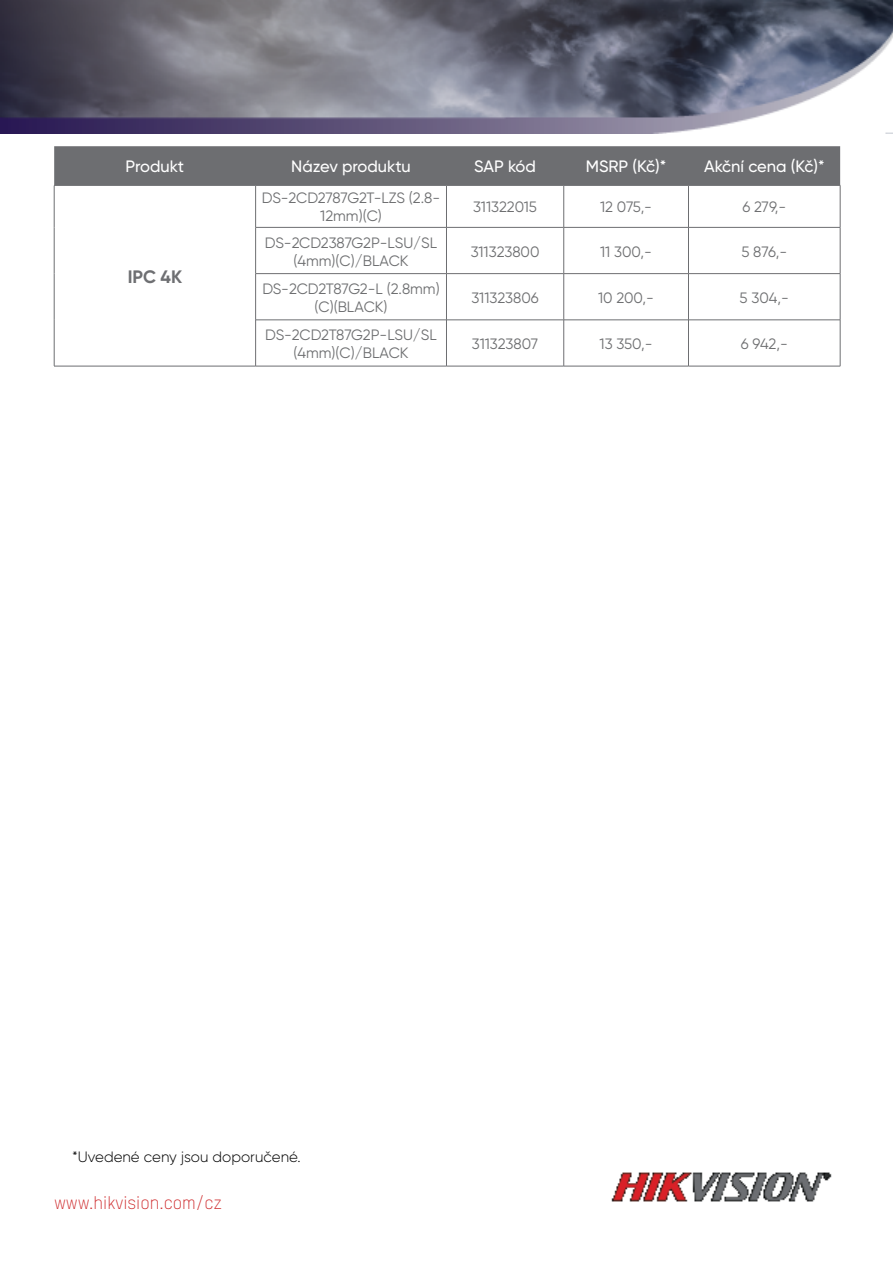
<style>
.page{position:relative;width:893px;height:1263px;background:#fff}
.page>*{position:absolute;margin:0;border:0;box-sizing:border-box;transform-origin:0 0}
.t1{font:300 18px "TSTARPRO";color:#ce282a}
.t2{font:700 18px "Gilroy";color:#6e6f72}
.t3{font:500 16.5px "Gilroy";color:#fff}
.t4{font:15px/18px "Gilroy";letter-spacing:-.005em;color:#6e6f71;text-align:center}
.t5{font:300 15px "Gilroy";color:#000}
</style>
<div class="page">
<img style="left:611px;top:1172px;width:221px;height:30px">
<div style="left:54px;top:146px;width:786px;height:39px;background:#6d6e71"></div>
<svg style="left:256px;top:274px;width:584px;height:92px"></svg>
<hr style="left:256px;top:320px;width:190px;height:1px;background:#6d6e71">
<hr style="left:447px;top:320px;width:117px;height:1px;background:#6d6e71">
<hr style="left:564px;top:320px;width:124px;height:1px;background:#6d6e71">
<hr style="left:689px;top:320px;width:151px;height:1px;background:#6d6e71">
<hr style="left:54px;top:366px;width:202px;height:1px;background:#6d6e71">
<hr style="left:256px;top:366px;width:190px;height:1px;background:#6d6e71">
<hr style="left:446px;top:366px;width:118px;height:1px;background:#6d6e71">
<hr style="left:564px;top:366px;width:124px;height:1px;background:#6d6e71">
<hr style="left:688px;top:366px;width:152px;height:1px;background:#6d6e71">
<hr style="left:256px;top:227px;width:190px;height:1px;background:#6e6f72">
<hr style="left:447px;top:227px;width:117px;height:1px;background:#6e6f72">
<hr style="left:564px;top:227px;width:124px;height:1px;background:#6e6f72">
<hr style="left:689px;top:227px;width:151px;height:1px;background:#6e6f72">
<hr style="left:255px;top:273px;width:191px;height:1px;background:#6e6f72">
<hr style="left:446px;top:273px;width:118px;height:1px;background:#6e6f72">
<hr style="left:564px;top:273px;width:124px;height:1px;background:#6e6f72">
<hr style="left:688px;top:273px;width:152px;height:1px;background:#6e6f72">
<hr style="left:54px;top:185px;width:202px;height:1px;background:#6e6f72">
<hr style="left:256px;top:185px;width:190px;height:1px;background:#6e6f72">
<hr style="left:446px;top:185px;width:118px;height:1px;background:#6e6f72">
<hr style="left:564px;top:185px;width:124px;height:1px;background:#6e6f72">
<hr style="left:688px;top:185px;width:152px;height:1px;background:#6e6f72">
<hr style="left:255px;top:274px;width:1px;height:46px;background:#6e6f72">
<hr style="left:446px;top:274px;width:1px;height:46px;background:#6e6f72">
<hr style="left:563px;top:274px;width:1px;height:46px;background:#6e6f72">
<hr style="left:688px;top:274px;width:1px;height:46px;background:#6e6f72">
<hr style="left:840px;top:274px;width:1px;height:46px;background:#6e6f72">
<hr style="left:255px;top:320px;width:1px;height:46px;background:#6e6f72">
<hr style="left:446px;top:320px;width:1px;height:46px;background:#6e6f72">
<hr style="left:563px;top:320px;width:1px;height:46px;background:#6e6f72">
<hr style="left:688px;top:320px;width:1px;height:46px;background:#6e6f72">
<hr style="left:840px;top:320px;width:1px;height:46px;background:#6e6f72">
<hr style="left:54px;top:186px;width:1px;height:41px;background:#6d6e71">
<hr style="left:255px;top:186px;width:1px;height:41px;background:#6d6e71">
<hr style="left:446px;top:186px;width:1px;height:41px;background:#6d6e71">
<hr style="left:563px;top:186px;width:1px;height:41px;background:#6d6e71">
<hr style="left:688px;top:186px;width:1px;height:41px;background:#6d6e71">
<hr style="left:840px;top:186px;width:1px;height:41px;background:#6d6e71">
<hr style="left:54px;top:227px;width:1px;height:47px;background:#6d6e71">
<hr style="left:255px;top:227px;width:1px;height:46px;background:#6d6e71">
<hr style="left:446px;top:227px;width:1px;height:46px;background:#6d6e71">
<hr style="left:563px;top:227px;width:1px;height:46px;background:#6d6e71">
<hr style="left:688px;top:227px;width:1px;height:46px;background:#6d6e71">
<hr style="left:840px;top:227px;width:1px;height:46px;background:#6d6e71">
<hr style="left:54px;top:274px;width:1px;height:46px;background:#6d6e71">
<hr style="left:54px;top:320px;width:1px;height:46px;background:#6d6e71">
<img style="left:0;top:0;width:893px;height:134px">
<p class="t3" style="left:126px;top:156px;width:60px">Produkt</p>
<p class="t3" style="left:291px;top:156px;width:121px">Název produktu</p>
<p class="t3" style="left:474px;top:156px;width:63px">SAP kód</p>
<p class="t3" style="left:586px;top:156px;width:82px">MSRP (Kč)*</p>
<p class="t3" style="left:704px;top:156px;width:122px">Akční cena (Kč)*</p>
<p class="t2" style="left:128px;top:265px;width:56px">IPC 4K</p>
<p class="t4" style="left:262px;top:189px;width:180px">DS-2CD2787G2T-LZS (2.8-<br>12mm)(C)</p>
<p class="t4" style="left:473px;top:198px;width:65px">311322015</p>
<p class="t4" style="left:600px;top:198px;width:53px">12 075,-</p>
<p class="t4" style="left:742px;top:198px;width:45px">6 279,-</p>
<p class="t4" style="left:265px;top:233px;width:174px">DS-2CD2387G2P-LSU/SL (4mm)(C)/BLACK</p>
<p class="t4" style="left:471px;top:242px;width:70px">311323800</p>
<p class="t4" style="left:600px;top:242px;width:53px">11 300,-</p>
<p class="t4" style="left:741px;top:242px;width:47px">5 876,-</p>
<p class="t4" style="left:262px;top:279px;width:179px">DS-2CD2T87G2-L (2.8mm) (C)(BLACK)</p>
<p class="t4" style="left:471px;top:288px;width:69px">311323806</p>
<p class="t4" style="left:598px;top:288px;width:57px">10 200,-</p>
<p class="t4" style="left:740px;top:288px;width:51px">5 304,-</p>
<p class="t4" style="left:265px;top:326px;width:173px">DS-2CD2T87G2P-LSU/SL (4mm)(C)/BLACK</p>
<p class="t4" style="left:472px;top:335px;width:68px">311323807</p>
<p class="t4" style="left:600px;top:335px;width:55px">13 350,-</p>
<p class="t4" style="left:741px;top:335px;width:49px">6 942,-</p>
<p class="t5" style="left:72px;top:1147px;width:230px">*Uvedené ceny jsou doporučené.</p>
<p class="t1" style="left:54px;top:1191px;width:169px">www.hikvision.com/cz</p>
</div>
